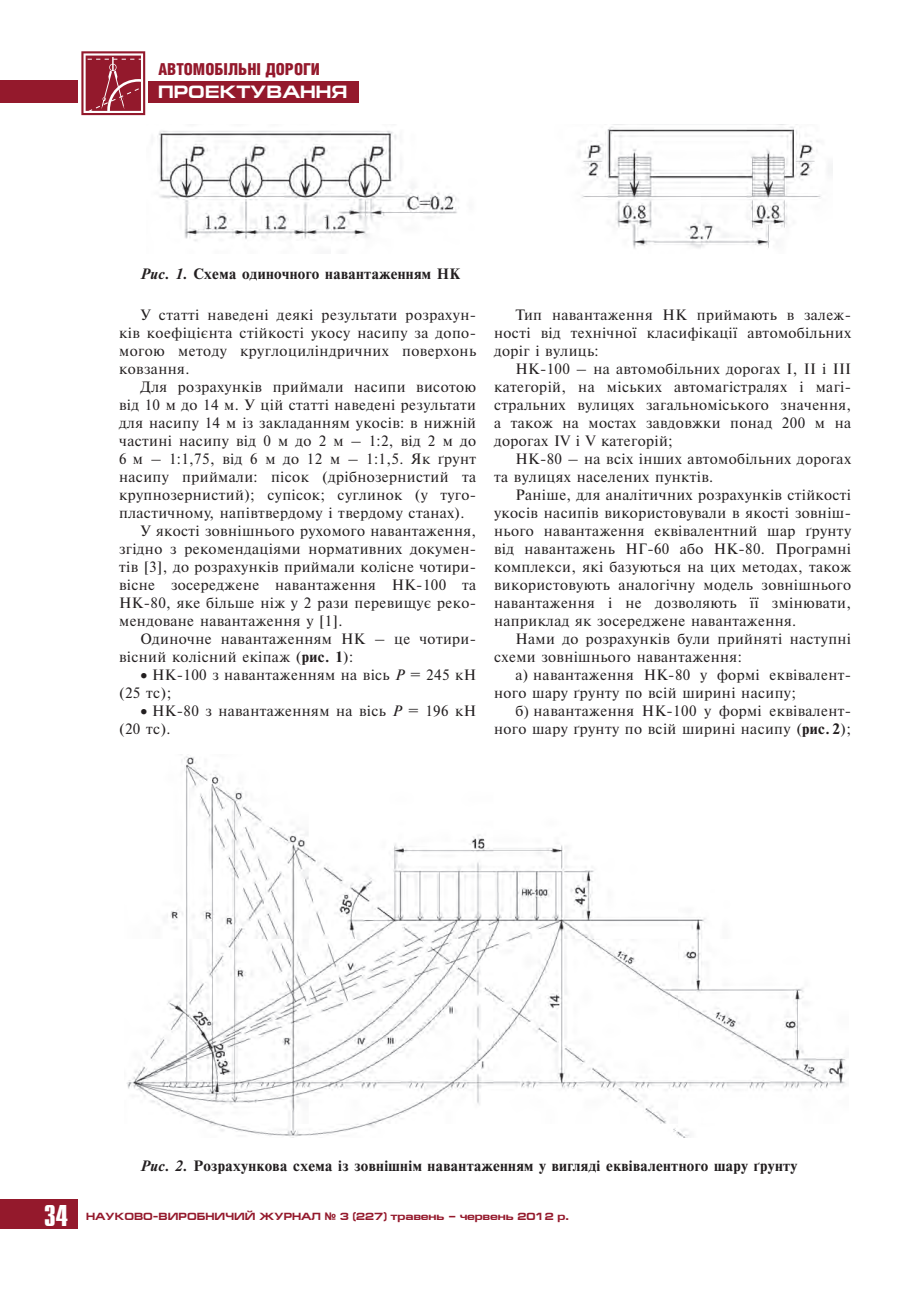
<style>
.page{position:relative;width:915px;height:1302px;background:#fff}
.page>*{position:absolute;margin:0;border:0;box-sizing:border-box;transform-origin:0 0}
.t1{font:700 30px "Compact C";color:#fff}
.t2{font:700 18px "Europe Ext";color:#fff}
.t3{font:900 16.5px "Helios Cond";color:#94192c}
.t4{font:15px/18px "Newton C";letter-spacing:.025em;color:#231f20}
.t5{font:700 15px "Newton C";letter-spacing:.025em;color:#231f20}
.t6{font:700 10.5px "Europe Ext";color:#94192c}
.s1{font-style:italic}
.s2{font-weight:700}
.s3{font-family:"Arial"}
</style>
<div class="page">
<div style="left:0;top:81px;width:77px;height:22px;background:#94192c"></div>
<div style="left:149px;top:81px;width:210px;height:22px;background:#94192c"></div>
<svg style="left:81px;top:51px;width:64px;height:64px;background:#a94857"></svg>
<div style="left:0;top:1198px;width:77px;height:30px;background:#94192c"></div>
<img style="left:158px;top:124px;width:673px;height:125px">
<img style="left:127px;top:754px;width:720px;height:382px">
<p class="t3" style="left:158px;top:60px;width:163px">АВТОМОБІЛЬНІ ДОРОГИ</p>
<p class="t2" style="left:158px;top:82px;width:190px">ПРОЕКТУВАННЯ</p>
<p class="t5" style="left:140px;top:266px;width:321px"><span class="s1">Рис. 1.</span> Схема одиночного навантаженням НК</p>
<p class="t4" style="left:119px;top:305px;width:358px;text-align:justify;text-indent:21px">У статті наведені деякі результати розрахун&shy;ків коефіцієнта стійкості укосу насипу за допо&shy;могою методу круглоциліндричних поверхонь ковзання.</p>
<p class="t4" style="left:140px;top:377px;width:337px">Для розрахунків приймали насипи висотою</p>
<p class="t4" style="left:119px;top:395px;width:358px">від 10 м до 14 м. У цій статті наведені результати</p>
<p class="t4" style="left:119px;top:413px;width:358px">для насипу 14 м із закладанням укосів: в нижній</p>
<p class="t4" style="left:119px;top:431px;width:358px">частині насипу від 0 м до 2 м – 1:2, від 2 м до</p>
<p class="t4" style="left:119px;top:449px;width:358px">6 м – 1:1,75, від 6 м до 12 м – 1:1,5. Як ґрунт</p>
<p class="t4" style="left:119px;top:467px;width:358px">насипу приймали: пісок (дрібнозернистий та</p>
<p class="t4" style="left:119px;top:485px;width:358px">крупнозернистий); супісок; суглинок (у туго-</p>
<p class="t4" style="left:119px;top:503px;width:347px">пластичному, напівтвердому і твердому станах).</p>
<p class="t4" style="left:140px;top:521px;width:337px">У якості зовнішнього рухомого навантаження,</p>
<p class="t4" style="left:119px;top:539px;width:358px">згідно з рекомендаціями нормативних докумен-</p>
<p class="t4" style="left:119px;top:557px;width:358px">тів [3], до розрахунків приймали колісне чотири-</p>
<p class="t4" style="left:119px;top:575px;width:358px">вісне зосереджене навантаження НК-100 та</p>
<p class="t4" style="left:119px;top:593px;width:358px">НК-80, яке більше ніж у 2 рази перевищує реко-</p>
<p class="t4" style="left:119px;top:611px;width:225px">мендоване навантаження у [1].</p>
<p class="t4" style="left:140px;top:629px;width:337px">Одиночне навантаженням НК – це чотири-</p>
<p class="t4" style="left:119px;top:647px;width:235px">вісний колісний екіпаж (<span class="s2">рис. 1</span>):</p>
<p class="t4" style="left:119px;top:665px;width:358px;text-indent:21px">• НК-100 з навантаженням на вісь <span class="s1">Р</span> = 245 кН (25 тс);</p>
<p class="t4" style="left:119px;top:701px;width:358px;text-indent:21px">• НК-80 з навантаженням на вісь <span class="s1">Р</span> = 196 кН (20 тс).</p>
<p class="t4" style="left:494px;top:305px;width:358px;text-align:justify;text-indent:21px">Тип навантаження НК приймають в залеж&shy;ності від технічної класифікації автомобільних доріг і вулиць:</p>
<p class="t4" style="left:494px;top:359px;width:358px;text-align:justify;text-indent:21px">НК-100 – на автомобільних дорогах І, II і III категорій, на міських автомагістралях і магі&shy;стральних вулицях загальноміського значення, а також на мостах завдовжки понад 200 м на дорогах IV і V категорій;</p>
<p class="t4" style="left:494px;top:449px;width:358px;text-indent:21px">НК-80 – на всіх інших автомобільних дорогах та вулицях населених пунктів.</p>
<p class="t4" style="left:494px;top:485px;width:358px;text-align:justify;text-indent:21px">Раніше, для аналітичних розрахунків стійкості укосів насипів використовували в якості зовніш&shy;нього навантаження еквівалентний шар ґрунту від навантажень НГ-60 або НК-80. Програмні комплекси, які базуються на цих методах, також використовують аналогічну модель зовнішнього навантаження і не дозволяють її змінювати, наприклад як зосереджене навантаження.</p>
<p class="t4" style="left:494px;top:629px;width:358px;text-indent:21px">Нами до розрахунків були прийняті наступні схеми зовнішнього навантаження:</p>
<p class="t4" style="left:494px;top:665px;width:358px;text-indent:21px">a) навантаження НК-80 у формі еквівалент&shy;ного шару ґрунту по всій ширині насипу;</p>
<p class="t4" style="left:494px;top:701px;width:358px;text-align:right">б навантаження НК-100 у формі еквівалент&shy;ного шару ґрунту по всій ширині насипу (<span class="s2">рис. 2</span>);</p>
<p class="t5" style="left:140px;top:1156px;width:658px"><span class="s1">Рис. 2.</span> Розрахункова схема із зовнішнім навантаженням у вигляді еквівалентного шару ґрунту</p>
<h1 class="t1" style="left:44px;top:1200px;width:26px">34</h1>
<p class="t6" style="left:86px;top:1210px;width:484px">НАУКОВО-ВИРОБНИЧИЙ ЖУРНАЛ <span class="s3">№</span> 3 (227) травень – червень 2012 р.</p>
</div>
